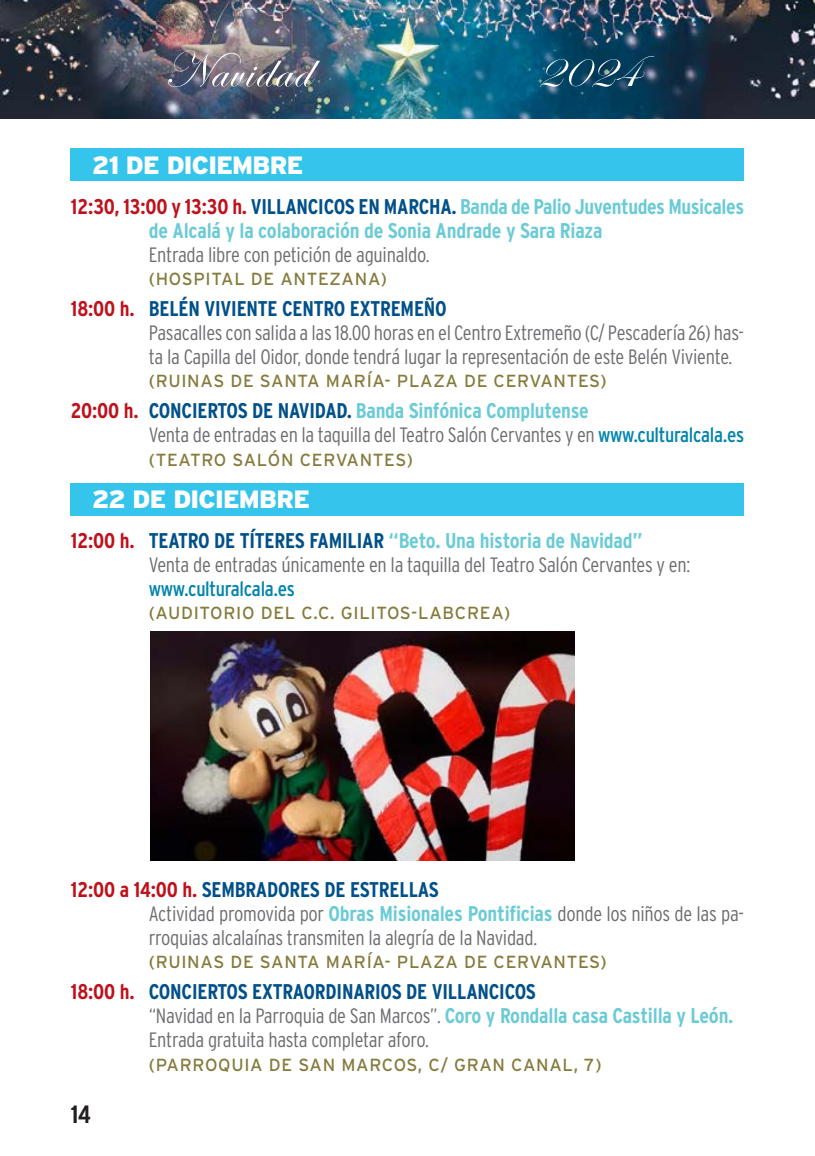
<style>
.page{position:relative;width:815px;height:1156px;background:#fff}
.page>*{position:absolute;margin:0;border:0;box-sizing:border-box;transform-origin:0 0}
.t1{font:51.25px "Edwardian Script ITC";letter-spacing:.03em;color:#fff}
.DIA_NAV{font:900 25px "Interstate";letter-spacing:-.03em;color:#fff}
.t2{font:700 25px "Interstate Condensed";color:#231f20}
.CUERPO_PROGRAMA_NAV{font:700 21.25px/23.8px "Interstate Condensed";letter-spacing:-.01em;color:#6bcbd5}
.CUERPO_PROGRAMA_NAV-2{font:700 21.25px "Interstate Condensed";letter-spacing:-.01em;color:#005089}
.CUERPO_PROGRAMA_NAV-3{font:300 20.75px/23.8px "Interstate Condensed";letter-spacing:-.015em;color:#6c6d70}
.CUERPO_PROGRAMA_NAV-4{font:20.75px "Interstate Condensed";letter-spacing:-.015em;color:#0385ab}
.LUGAR_NAV{font:17.5px "Interstate";letter-spacing:.04em;color:#857b3c}
.s1{color:#be111b}
.s2{color:#005089}
.s3{font-weight:400;color:#0385ab}
.s4{font-weight:700;font-size:21.25px;color:#6bcbd5}
</style>
<div class="page">
<img style="left:0;top:0;width:814px;height:119px">
<div style="left:71px;top:149px;width:673px;height:32px;background:#35c4ec"></div>
<div style="left:71px;top:483px;width:673px;height:32px;background:#35c4ec"></div>
<img style="left:151px;top:631px;width:424px;height:229px">
<h1 class="t1" style="left:164px;top:42px;width:148px">Navidad</h1>
<h1 class="t1" style="left:536px;top:42px;width:104px">2024</h1>
<p class="DIA_NAV" style="left:92px;top:151px;width:213px">21 DE DICIEMBRE</p>
<p class="CUERPO_PROGRAMA_NAV" style="left:149px;top:194px;width:597px;text-indent:-78px"><span class="s1">12:30, 13:00 y 13:30 h.</span> <span class="s2">VILLANCICOS EN MARCHA.</span> Banda de Palio Juventudes Musicales de Alcalá y la colaboración de Sonia Andrade y Sara Riaza</p>
<p class="CUERPO_PROGRAMA_NAV-3" style="left:149px;top:242px;width:282px">Entrada libre con petición de aguinaldo.</p>
<p class="LUGAR_NAV" style="left:149px;top:269px;width:240px">(HOSPITAL DE ANTEZANA)</p>
<p class="CUERPO_PROGRAMA_NAV-2" style="left:71px;top:297px;width:377px"><span class="s1">18:00 h.</span> BELÉN VIVIENTE CENTRO EXTREMEÑO</p>
<p class="CUERPO_PROGRAMA_NAV-3" style="left:149px;top:320px;width:597px">Pasacalles con salida a las 18.00 horas en el Centro Extremeño (C/ Pescadería 26) has&shy;ta la Capilla del Oidor, donde tendrá lugar la representación de este Belén Viviente.</p>
<p class="LUGAR_NAV" style="left:149px;top:371px;width:459px">(RUINAS DE SANTA MARÍA- PLAZA DE CERVANTES)</p>
<p class="CUERPO_PROGRAMA_NAV" style="left:71px;top:399px;width:520px"><span class="s1">20:00 h.</span> <span class="s2">CONCIERTOS DE NAVIDAD.</span> Banda Sinfónica Complutense</p>
<p class="CUERPO_PROGRAMA_NAV-3" style="left:149px;top:422px;width:597px">Venta de entradas en la taquilla del Teatro Salón Cervantes y en <span class="s3">www.culturalcala.es</span></p>
<p class="LUGAR_NAV" style="left:149px;top:450px;width:266px">(TEATRO SALÓN CERVANTES)</p>
<p class="DIA_NAV" style="left:92px;top:484px;width:220px">22 DE DICIEMBRE</p>
<p class="CUERPO_PROGRAMA_NAV" style="left:71px;top:528px;width:573px"><span class="s1">12:00 h.</span> <span class="s2">TEATRO DE TÍTERES FAMILIAR</span> “Beto. Una historia de Navidad”</p>
<p class="CUERPO_PROGRAMA_NAV-3" style="left:149px;top:552px;width:543px">Venta de entradas únicamente en la taquilla del Teatro Salón Cervantes y en:</p>
<p class="CUERPO_PROGRAMA_NAV-4" style="left:149px;top:576px;width:147px">www.culturalcala.es</p>
<p class="LUGAR_NAV" style="left:149px;top:603px;width:363px">(AUDITORIO DEL C.C. GILITOS-LABCREA)</p>
<p class="CUERPO_PROGRAMA_NAV-2" style="left:71px;top:877px;width:369px"><span class="s1">12:00 a 14:00 h.</span> SEMBRADORES DE ESTRELLAS</p>
<p class="CUERPO_PROGRAMA_NAV-3" style="left:149px;top:901px;width:597px">Actividad promovida por <span class="s4">Obras Misionales Pontificias</span> donde los niños de las pa&shy;rroquias alcalaínas transmiten la alegría de la Navidad.</p>
<p class="LUGAR_NAV" style="left:149px;top:952px;width:459px">(RUINAS DE SANTA MARÍA- PLAZA DE CERVANTES)</p>
<p class="CUERPO_PROGRAMA_NAV-2" style="left:71px;top:979px;width:467px"><span class="s1">18:00 h.</span> CONCIERTOS EXTRAORDINARIOS DE VILLANCICOS</p>
<p class="CUERPO_PROGRAMA_NAV-3" style="left:149px;top:1003px;width:586px">“Navidad en la Parroquia de San Marcos”. <span class="s4">Coro y Rondalla casa Castilla y León.</span></p>
<p class="CUERPO_PROGRAMA_NAV-3" style="left:149px;top:1027px;width:282px">Entrada gratuita hasta completar aforo.</p>
<p class="LUGAR_NAV" style="left:149px;top:1054px;width:454px">(PARROQUIA DE SAN MARCOS, C/ GRAN CANAL, 7)</p>
<p class="t2" style="left:71px;top:1099px;width:22px">14</p>
</div>
